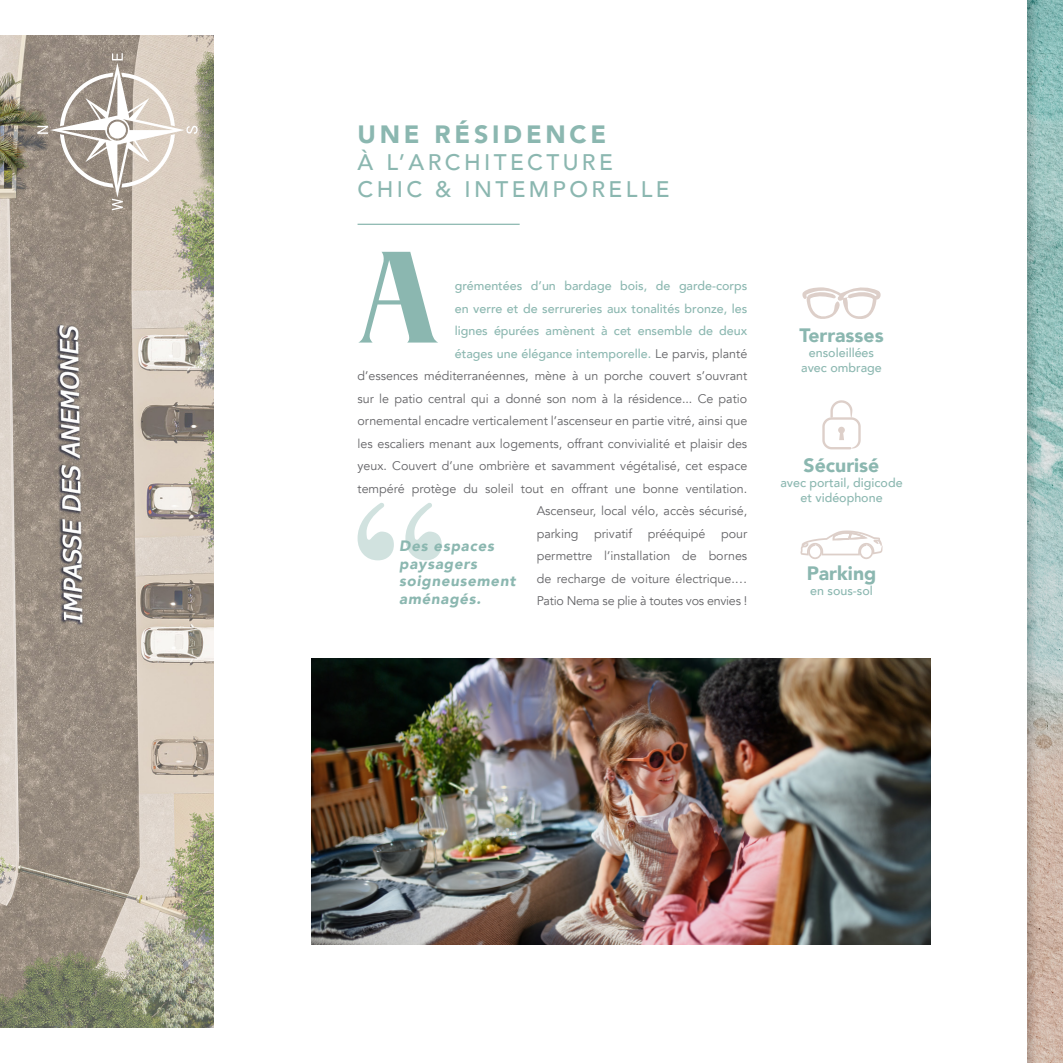
<style>
.page{position:relative;width:1063px;height:1063px;background:#fff}
.page>*{position:absolute;margin:0;border:0;box-sizing:border-box;transform-origin:0 0}
.Title_100pt_Grey__Ce{font:151.25px "Morning Violetta";color:#8bb7b0}
.t1{font:900 25px "Avenir";letter-spacing:.15em;color:#8bb7b0}
.t2{font:500 22.5px "Avenir";letter-spacing:.15em;color:#8bb7b0}
.t3{font:900 19.38px "Avenir";color:#8bb7b0}
.t4{font:italic 900 15px/17.6px "Avenir";letter-spacing:.05em;color:#8bb7b0}
.t5{font:12.5px/22.5px "Avenir";color:#636366;text-align:right}
.t6{font:500 12.5px/15px "Avenir";color:#8bb7b0;text-align:center}
.s1{font-weight:500;color:#8bb7b0}
</style>
<div class="page">
<img style="left:0;top:35px;width:214px;height:993px">
<hr style="left:358px;top:224px;width:162px;height:1px;background:#8bb7b0">
<svg style="left:405px;top:503px;width:37px;height:57px"></svg>
<svg style="left:358px;top:503px;width:36px;height:57px"></svg>
<svg style="left:800px;top:531px;width:83px;height:28px"></svg>
<svg style="left:802px;top:287px;width:79px;height:32px"></svg>
<svg style="left:822px;top:400px;width:39px;height:49px"></svg>
<div style="left:1026px;top:0;width:37px;height:1063px;background:#231f20;opacity:.2"></div>
<img style="left:311px;top:659px;width:619px;height:285px">
<svg style="left:37px;top:53px;width:161px;height:157px;background:#bfb5aa"></svg>
<p class="t1" style="left:358px;top:113px;width:250px">UNE RÉSIDENCE</p>
<p class="t2" style="left:358px;top:142px;width:257px">À L’ARCHITECTURE</p>
<p class="t2" style="left:358px;top:169px;width:313px">CHIC &amp; INTEMPORELLE</p>
<p class="Title_100pt_Grey__Ce" style="left:358px;top:202px;width:83px">A</p>
<p class="t5" style="left:358px;top:275px;width:391px"><span class="s1">grémentées d’un bardage bois, de garde-corps<br>en verre et de serrureries aux tonalités bronze, les<br>lignes épurées amènent à cet ensemble de deux<br>étages une élégance intemporelle.</span> Le parvis, planté<br>d’essences méditerranéennes, mène à un porche couvert s’ouvrant sur le patio central qui a donné son nom à la résidence... Ce patio ornemental encadre verticalement l’ascenseur en partie vitré, ainsi que les escaliers menant aux logements, offrant convivialité et plaisir des yeux. Couvert d’une ombrière et savamment végétalisé, cet espace tempéré protège du soleil tout en offrant une bonne ventilation.<br>Ascenseur, local vélo, accès sécurisé,<br>parking privatif prééquipé pour<br>permettre l’installation de bornes<br>de recharge de voiture électrique.…<br>Patio Nema se plie à toutes vos envies !</p>
<p class="t4" style="left:399px;top:537px;width:118px">Des espaces paysagers soigneusement aménagés.</p>
<p class="t3" style="left:799px;top:319px;width:86px">Terrasses</p>
<p class="t6" style="left:801px;top:344px;width:82px">ensoleillées avec ombrage</p>
<p class="t3" style="left:804px;top:449px;width:77px">Sécurisé</p>
<p class="t6" style="left:780px;top:475px;width:124px">avec portail, digicode</p>
<p class="t6" style="left:800px;top:490px;width:84px">et vidéophone</p>
<p class="t3" style="left:807px;top:557px;width:71px">Parking</p>
<p class="t6" style="left:810px;top:583px;width:64px">en sous-sol</p>
</div>
